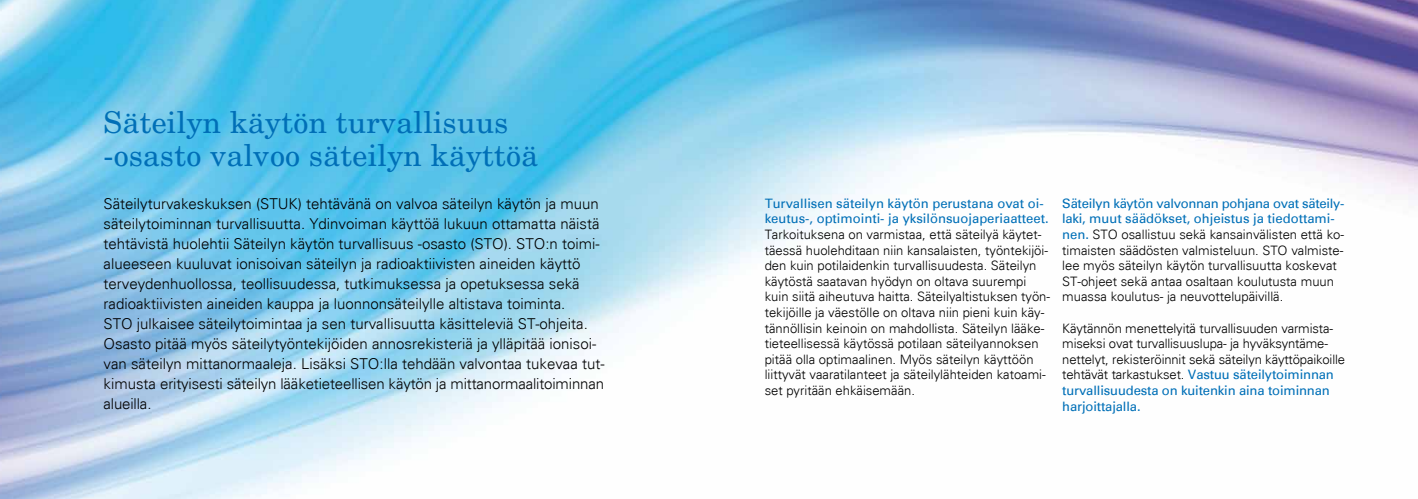
<style>
.page{position:relative;width:1418px;height:499px;background:#fff}
.page>*{position:absolute;margin:0;border:0;box-sizing:border-box;transform-origin:0 0}
.t1{font:30px/33px "New Century Schlbk LT Std";letter-spacing:.01em;color:#006fb7}
.t2{font:300 15px/20px "Univers";color:#000}
.t3{font:300 13px/15.6px "Univers";color:#000}
.t4{font:13px/15.6px "Univers";color:#006fb7}
.s1{font-weight:400;color:#006fb7}
</style>
<div class="page">
<img style="left:0;top:0;width:1417px;height:499px">
<h1 class="t1" style="left:103px;top:106px;width:436px">Säteilyn käytön turvallisuus -osasto valvoo säteilyn käyttöä</h1>
<p class="t2" style="left:103px;top:194px;width:502px">Säteilyturvakeskuksen (STUK) tehtävänä on valvoa säteilyn käytön ja muun säteilytoiminnan turvallisuutta. Ydinvoiman käyttöä lukuun ottamatta näistä tehtävistä huolehtii Säteilyn käytön turvallisuus -osasto (STO). STO:n toimi&shy;alueeseen kuuluvat ionisoivan säteilyn ja radioaktiivisten aineiden käyttö terveydenhuollossa, teollisuudessa, tutkimuksessa ja opetuksessa sekä radioaktiivisten aineiden kauppa ja luonnonsäteilylle altistava toiminta.<br>STO julkaisee säteilytoimintaa ja sen turvallisuutta käsitteleviä ST-ohjeita.<br>Osasto pitää myös säteilytyöntekijöiden annosrekisteriä ja ylläpitää ionisoi&shy;van säteilyn mittanormaaleja. Lisäksi STO:lla tehdään valvontaa tukevaa tut&shy;kimusta erityisesti säteilyn lääketieteellisen käytön ja mittanormaalitoiminnan alueilla.</p>
<p class="t4" style="left:764px;top:195px;width:285px">Turvallisen säteilyn käytön perustana ovat oi&shy;keutus-, optimointi- ja yksilönsuojaperiaatteet.</p>
<p class="t3" style="left:764px;top:227px;width:287px">Tarkoituksena on varmistaa, että säteilyä käytet&shy;täessä huolehditaan niin kansalaisten, työntekijöi&shy;den kuin potilaidenkin turvallisuudesta. Säteilyn käytöstä saatavan hyödyn on oltava suurempi kuin siitä aiheutuva haitta. Säteilyaltistuksen työn&shy;tekijöille ja väestölle on oltava niin pieni kuin käy&shy;tännöllisin keinoin on mahdollista. Säteilyn lääke&shy;tieteellisessä käytössä potilaan säteilyannoksen pitää olla optimaalinen. Myös säteilyn käyttöön liittyvät vaaratilanteet ja säteilylähteiden katoami&shy;set pyritään ehkäisemään.</p>
<p class="t3" style="left:1062px;top:195px;width:284px"><span class="s1">Säteilyn käytön valvonnan pohjana ovat säteily&shy;laki, muut säädökset, ohjeistus ja tiedottami&shy;nen.</span> STO osallistuu sekä kansainvälisten että ko&shy;timaisten säädösten valmisteluun. STO valmiste&shy;lee myös säteilyn käytön turvallisuutta koskevat ST-ohjeet sekä antaa osaltaan koulutusta muun muassa koulutus- ja neuvottelupäivillä.</p>
<p class="t3" style="left:1062px;top:320px;width:284px">Käytännön menettelyitä turvallisuuden varmista&shy;miseksi ovat turvallisuuslupa- ja hyväksyntäme&shy;nettelyt, rekisteröinnit sekä säteilyn käyttöpaikoille tehtävät tarkastukset. <span class="s1">Vastuu säteilytoiminnan turvallisuudesta on kuitenkin aina toiminnan harjoittajalla.</span></p>
</div>
